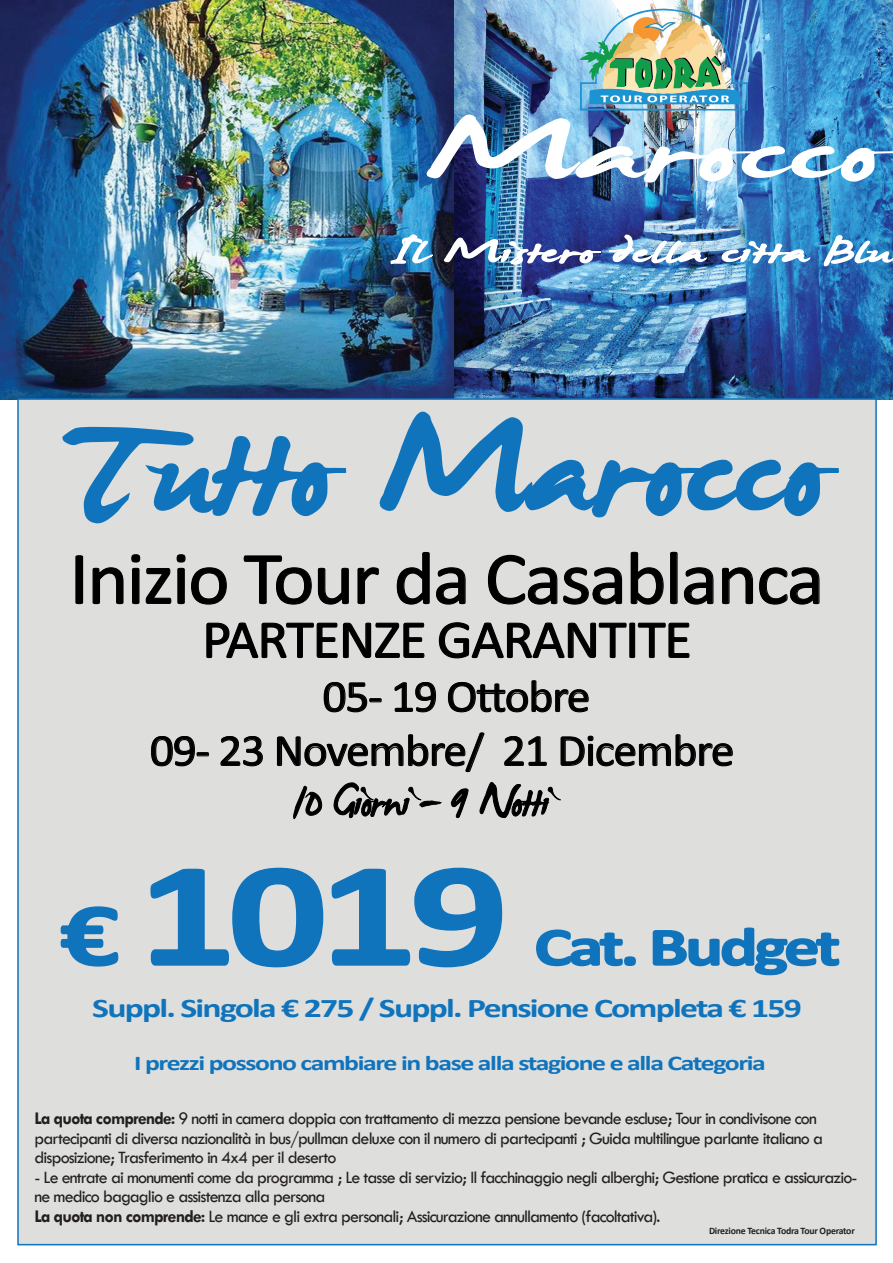
<style>
.page{position:relative;width:893px;height:1263px;background:#fff}
.page>*{position:absolute;margin:0;border:0;box-sizing:border-box;transform-origin:0 0}
.t1{font:213.6px "James Fajardo";letter-spacing:.01em;color:#1074bc;scale:1.05 1}
.t2{font:700 150px "Calibri";color:#1074bc;scale:1.32 1}
.t3{font:140.25px "James Fajardo";letter-spacing:.01em;color:#fff;scale:1.64 1}
.t4{font:700 90px "Calibri";color:#1074bc;scale:1.32 1}
.t5{font:75px "Calibri";letter-spacing:-.025em;color:#000;scale:1.05 1}
.t6{font:72px "James Fajardo";letter-spacing:-.025em;color:#000;scale:.93 1}
.t7{font:54px "Calibri";letter-spacing:-.025em;color:#000;scale:1.05 1}
.t8{font:700 54px "Calibri";letter-spacing:-.05em;color:#1074bc;scale:1.32 1}
.t9{font:52.2px "James Fajardo";letter-spacing:.01em;color:#fff;scale:1.64 1}
.t10{font:45px/54px "Calibri";letter-spacing:-.025em;color:#000;scale:1.05 1}
.t11{font:700 27px "Calibri";letter-spacing:-.05em;color:#1074bc;scale:1.32 1}
.t12{font:700 21px "Calibri";letter-spacing:-.05em;color:#1074bc;scale:1.32 1}
.t13{font:18px/19.5px "Tw Cen";letter-spacing:-.05em;color:#231f20}
.t14{font:700 9.9px "Calibri";letter-spacing:-.025em;color:#231f20}
.s1{font-weight:700}
</style>
<div class="page">
<img style="left:0;top:0;width:893px;height:399px">
<div style="left:17px;top:398px;width:860px;height:847px;background:#dededd;border:2px solid #1074bc"></div>
<svg style="left:75px;top:555px;width:9px;height:50px"></svg>
<svg style="left:92px;top:567px;width:32px;height:38px"></svg>
<svg style="left:131px;top:554px;width:96px;height:51px"></svg>
<svg style="left:243px;top:555px;width:106px;height:50px"></svg>
<svg style="left:357px;top:567px;width:22px;height:38px"></svg>
<svg style="left:396px;top:551px;width:70px;height:54px"></svg>
<svg style="left:487px;top:554px;width:136px;height:51px"></svg>
<svg style="left:630px;top:551px;width:84px;height:54px"></svg>
<svg style="left:722px;top:567px;width:98px;height:38px"></svg>
<svg style="left:206px;top:622px;width:219px;height:37px"></svg>
<svg style="left:438px;top:622px;width:252px;height:37px"></svg>
<svg style="left:323px;top:682px;width:59px;height:31px"></svg>
<svg style="left:394px;top:682px;width:42px;height:31px"></svg>
<svg style="left:448px;top:680px;width:141px;height:33px"></svg>
<svg style="left:151px;top:736px;width:58px;height:31px"></svg>
<svg style="left:220px;top:736px;width:43px;height:31px"></svg>
<svg style="left:277px;top:732px;width:208px;height:41px"></svg>
<svg style="left:504px;top:736px;width:43px;height:30px"></svg>
<svg style="left:560px;top:734px;width:173px;height:33px"></svg>
<svg style="left:293px;top:785px;width:29px;height:34px"></svg>
<svg style="left:334px;top:782px;width:108px;height:36px"></svg>
<svg style="left:450px;top:788px;width:19px;height:30px"></svg>
<svg style="left:479px;top:782px;width:82px;height:36px"></svg>
<svg style="left:60px;top:906px;width:59px;height:61px"></svg>
<svg style="left:150px;top:867px;width:174px;height:101px"></svg>
<svg style="left:331px;top:867px;width:172px;height:101px"></svg>
<svg style="left:536px;top:929px;width:100px;height:38px"></svg>
<svg style="left:652px;top:927px;width:188px;height:49px"></svg>
<svg style="left:389px;top:233px;width:45px;height:32px"></svg>
<img style="left:443px;top:233px;width:265px;height:33px">
<svg style="left:721px;top:240px;width:91px;height:25px;background:#6aa2d1"></svg>
<svg style="left:823px;top:234px;width:70px;height:33px;background:#5898cb"></svg>
<svg style="left:62px;top:426px;width:285px;height:98px"></svg>
<svg style="left:379px;top:411px;width:460px;height:107px"></svg>
<img style="left:425px;top:9px;width:468px;height:174px">
<h3 class="t3" style="left:423px;top:81px;width:281px">Marocco</h3>
<h3 class="t9" style="left:392px;top:226px;width:305px">Il Mistero della citta Blu</h3>
<h1 class="t1" style="left:64px;top:362px;width:726px">Tutto Marocco</h1>
<h3 class="t5" style="left:69px;top:532px;width:720px">Inizio Tour da Casablanca</h3>
<h3 class="t7" style="left:202px;top:606px;width:468px">PARTENZE GARANTITE</h3>
<h3 class="t10" style="left:150px;top:667px;width:558px;text-indent:173px">05- 19 Ottobre<br>09- 23 Novembre/ 21 Dicembre</h3>
<h3 class="t6" style="left:292px;top:765px;width:279px">10 Giorni - 9 Notti</h3>
<h2 class="t2" style="left:137px;top:819px;width:284px">1019</h2>
<h3 class="t4" style="left:60px;top:877px;width:47px">€</h3>
<h3 class="t8" style="left:534px;top:912px;width:234px">Cat. Budget</h3>
<h3 class="t11" style="left:92px;top:991px;width:539px">Suppl. Singola € 275 / Suppl. Pensione Completa € 159</h3>
<p class="t12" style="left:134px;top:1049px;width:480px">I prezzi possono cambiare in base alla stagione e alla Categoria</p>
<p class="t13" style="left:34px;top:1109px;width:790px"><span class="s1">La quota comprende:</span> 9 notti in camera doppia con trattamento di mezza pensione bevande escluse; Tour in condivisone con partecipanti di diversa nazionalità in bus/pullman deluxe con il numero di partecipanti ; Guida multilingue parlante italiano a disposizione; Trasferimento in 4x4 per il deserto</p>
<p class="t13" style="left:34px;top:1167px;width:824px">- Le entrate ai monumenti come da programma ; Le tasse di servizio; Il facchinaggio negli alberghi; Gestione pratica e assicurazio&shy;ne medico bagaglio e assistenza alla persona<br><span class="s1">La quota non comprende:</span> Le mance e gli extra personali; Assicurazione annullamento (facoltativa).</p>
<p class="t14" style="left:709px;top:1224px;width:147px">Direzione Tecnica Todra Tour Operator</p>
</div>
